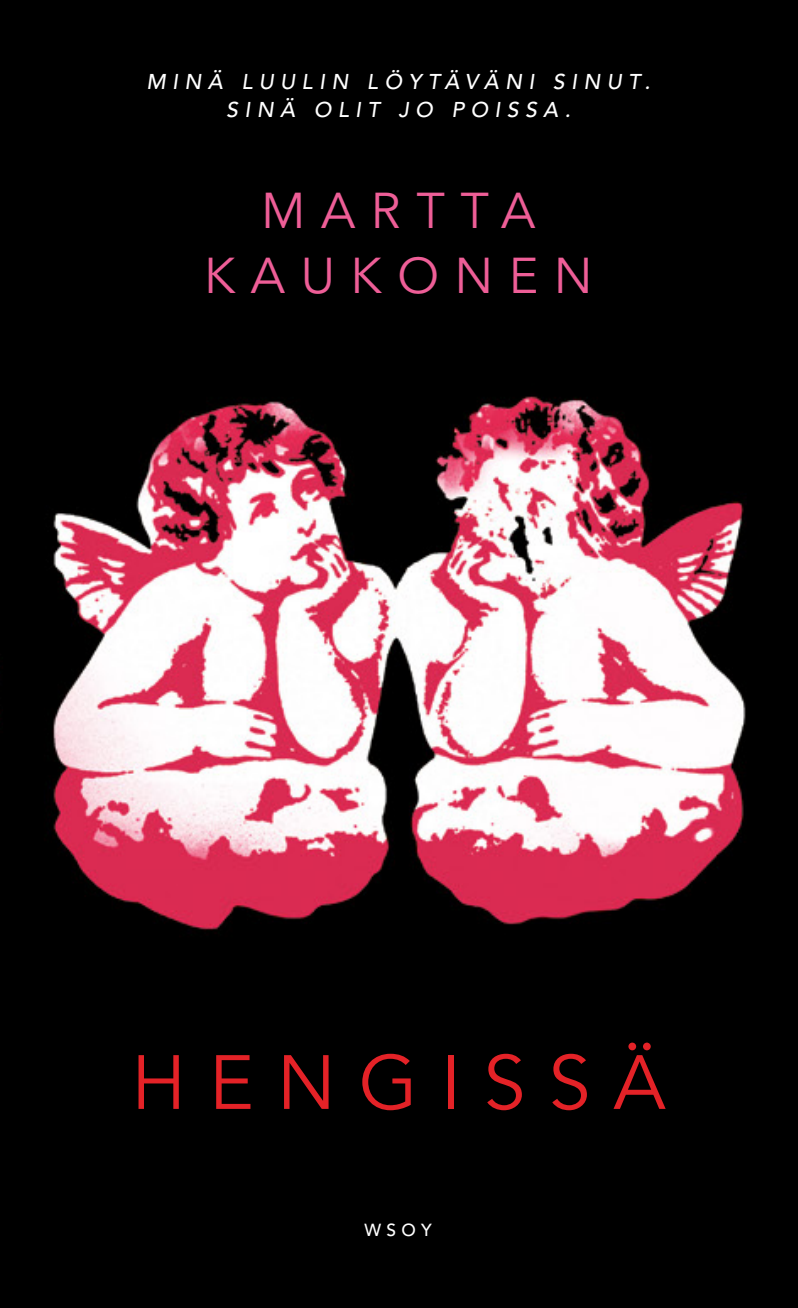
<style>
.page{position:relative;width:798px;height:1308px;background:#fff}
.page>*{position:absolute;margin:0;border:0;box-sizing:border-box;transform-origin:0 0}
.t1{font:75.83px "Avenir LT Std";letter-spacing:.3em;color:#e42227}
.t2{font:49.95px/65px "Avenir LT Std";letter-spacing:.31em;color:#ee5e97;text-align:center}
.t3{font:italic 500 21.15px/28.1px "Avenir LT Std";letter-spacing:.3em;color:#fff;text-align:center}
.t4{font:500 17.32px "Avenir LT Std";color:#fff}
</style>
<div class="page">
<div style="left:1px;top:1302px;width:795px;height:5px;background:#000"></div>
<div style="left:1px;top:0;width:795px;height:5px;background:#000"></div>
<img style="left:0;top:5px;width:797px;height:1297px">
<svg style="left:796px;top:0;width:2px;height:6px"></svg>
<svg style="left:796px;top:1301px;width:2px;height:7px"></svg>
<p class="t3" style="left:146px;top:68px;width:505px">MINÄ LUULIN LÖYTÄVÄNI SINUT.<br>SINÄ OLIT JO POISSA.</p>
<h2 class="t2" style="left:204px;top:180px;width:390px">MARTTA<br>KAUKONEN</h2>
<h1 class="t1" style="left:131px;top:1039px;width:535px">HENGISSÄ</h1>
<p class="t4" style="left:364px;top:1219px;width:69px">WSOY</p>
</div>
